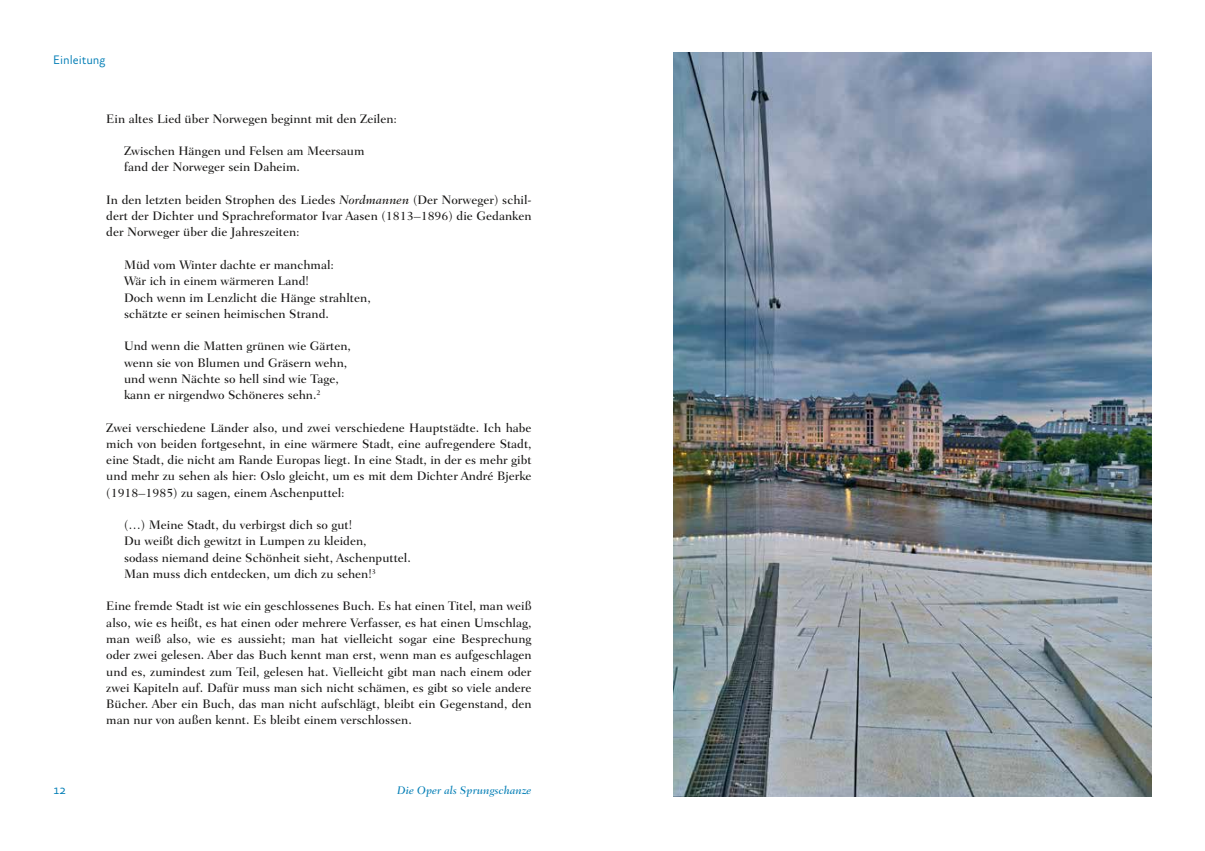
<style>
.page{position:relative;width:1205px;height:851px;background:#fff}
.page>*{position:absolute;margin:0;border:0;box-sizing:border-box;transform-origin:0 0}
.t1{font:500 12.5px/16.2px "Fairfield LT Std";color:#181716}
.t2{font:300 12.5px "Absara Sans OT";color:#007db5}
.t3{font:italic 500 11.25px "Fairfield LT Std";color:#007db5}
.s1{font-style:italic}
</style>
<div class="page">
<img style="left:673px;top:52px;width:478px;height:744px">
<p class="t2" style="left:53px;top:53px;width:54px">Einleitung</p>
<p class="t2" style="left:53px;top:783px;width:14px">12</p>
<p class="t1" style="left:106px;top:110px;width:292px">Ein altes Lied über Norwegen beginnt mit den Zeilen:</p>
<p class="t1" style="left:124px;top:143px;width:242px">Zwischen Hängen und Felsen am Meersaum fand der Norweger sein Daheim.</p>
<p class="t1" style="left:106px;top:192px;width:427px;text-align:justify">In den letzten beiden Strophen des Liedes <span class="s1">Nordmannen</span> (Der Norweger) schil&shy;dert der Dichter und Sprachreformator Ivar Aasen (1813–1896) die Gedanken der Norweger über die Jahreszeiten:</p>
<p class="t1" style="left:124px;top:257px;width:248px">Müd vom Winter dachte er manchmal:<br>Wär ich in einem wärmeren Land!<br>Doch wenn im Lenzlicht die Hänge strahlten, schätzte er seinen heimischen Strand.</p>
<p class="t1" style="left:124px;top:338px;width:229px">Und wenn die Matten grünen wie Gärten, wenn sie von Blumen und Gräsern wehn, und wenn Nächte so hell sind wie Tage, kann er nirgendwo Schöneres sehn.<sup>2</sup></p>
<p class="t1" style="left:106px;top:419px;width:427px;text-align:justify">Zwei verschiedene Länder also, und zwei verschiedene Hauptstädte. Ich habe mich von beiden fortgesehnt, in eine wärmere Stadt, eine aufregendere Stadt, eine Stadt, die nicht am Rande Europas liegt. In eine Stadt, in der es mehr gibt und mehr zu sehen als hier: Oslo gleicht, um es mit dem Dichter André Bjerke (1918–1985) zu sagen, einem Aschenputtel:</p>
<p class="t1" style="left:124px;top:517px;width:288px">(…) Meine Stadt, du verbirgst dich so gut!<br>Du weißt dich gewitzt in Lumpen zu kleiden,<br>sodass niemand deine Schönheit sieht, Aschenputtel.<br>Man muss dich entdecken, um dich zu sehen!<sup>3</sup></p>
<p class="t1" style="left:106px;top:598px;width:427px;text-align:justify">Eine fremde Stadt ist wie ein geschlossenes Buch. Es hat einen Titel, man weiß also, wie es heißt, es hat einen oder mehrere Verfasser, es hat einen Umschlag, man weiß also, wie es aussieht; man hat vielleicht sogar eine Besprechung oder zwei gelesen. Aber das Buch kennt man erst, wenn man es aufgeschlagen und es, zumindest zum Teil, gelesen hat. Vielleicht gibt man nach einem oder zwei Kapiteln auf. Dafür muss man sich nicht schämen, es gibt so viele andere Bücher. Aber ein Buch, das man nicht aufschlägt, bleibt ein Gegenstand, den man nur von außen kennt. Es bleibt einem verschlossen.</p>
<p class="t3" style="left:397px;top:783px;width:136px">Die Oper als Sprungschanze</p>
</div>
